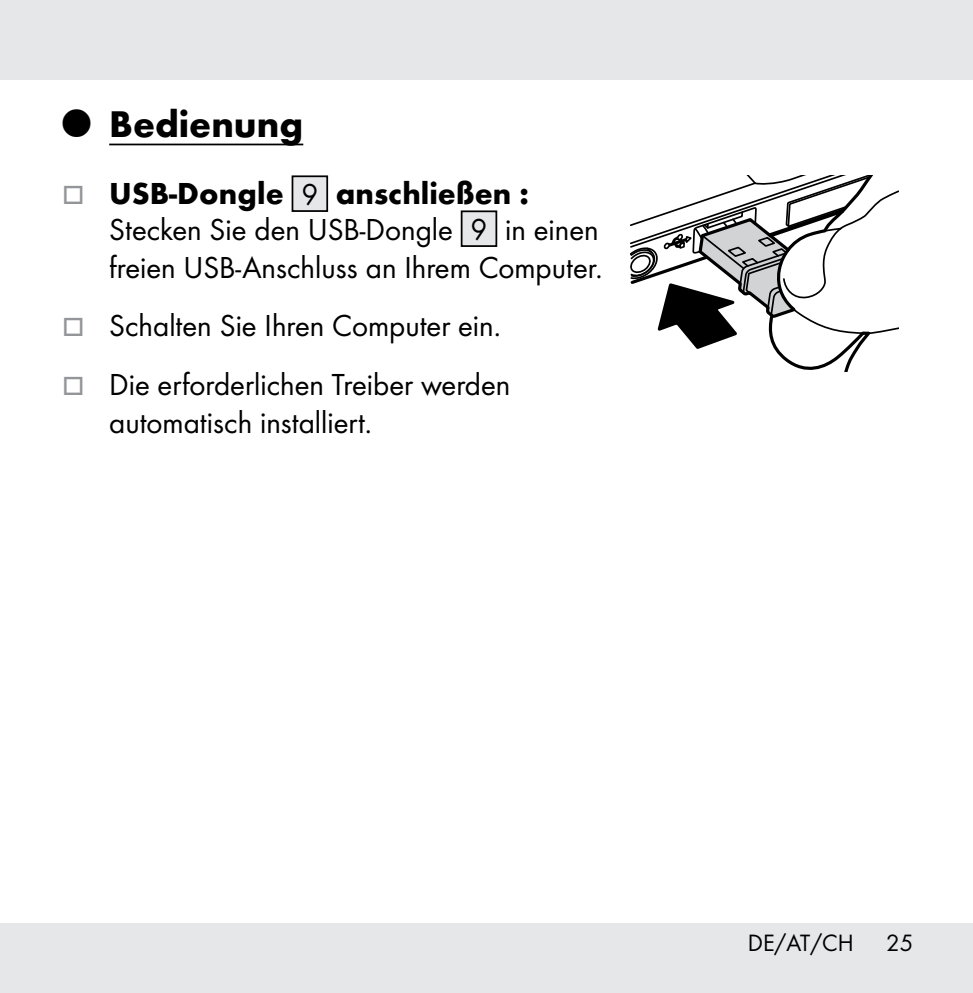
<style>
.page{position:relative;width:973px;height:993px;background:#fff}
.page>*{position:absolute;margin:0;border:0;box-sizing:border-box;transform-origin:0 0}
.t1{font:700 38.5px "Futura";color:#000}
.t2{font:31.5px/38.5px "Futura Boo";color:#000}
.t3{font:700 31.5px "Futura";color:#000}
.t4{font:24.5px "Futura Boo";color:#000}
.s1{color:#939598}
.s2{font-family:"Futura Boo";font-weight:400}
</style>
<div class="page">
<div style="left:0;top:0;width:972px;height:79px;background:#e6e7e8"></div>
<div style="left:0;top:923px;width:972px;height:69px;background:#e6e7e8"></div>
<hr style="left:109px;top:143px;width:194px;height:2px;background:#000">
<div style="left:292px;top:176px;width:35px;height:35px;background:#e6e7e8"></div>
<div style="left:291px;top:175px;width:37px;height:37px;border:2px solid #000"></div>
<div style="left:461px;top:211px;width:35px;height:35px;background:#e6e7e8"></div>
<div style="left:460px;top:210px;width:37px;height:37px;border:2px solid #000"></div>
<svg style="left:630px;top:175px;width:268px;height:197px"></svg>
<p class="t1" style="left:109px;top:96px;width:195px">Bedienung</p>
<p class="t3" style="left:62px;top:171px;width:468px"><span class="s1">□</span> USB-Dongle <span class="s2">9</span> anschließen :</p>
<p class="t2" style="left:109px;top:208px;width:495px">Stecken Sie den USB-Dongle 9 in einen freien USB-Anschluss an Ihrem Computer.</p>
<p class="t2" style="left:62px;top:305px;width:440px"><span class="s1">□</span> Schalten Sie Ihren Computer ein.</p>
<p class="t2" style="left:109px;top:363px;width:402px;text-indent:-47px"><span class="s1">□</span> Die erforderlichen Treiber werden automatisch installiert.</p>
<p class="t4" style="left:747px;top:925px;width:107px">DE/AT/CH</p>
<p class="t4" style="left:886px;top:925px;width:29px">25</p>
</div>
